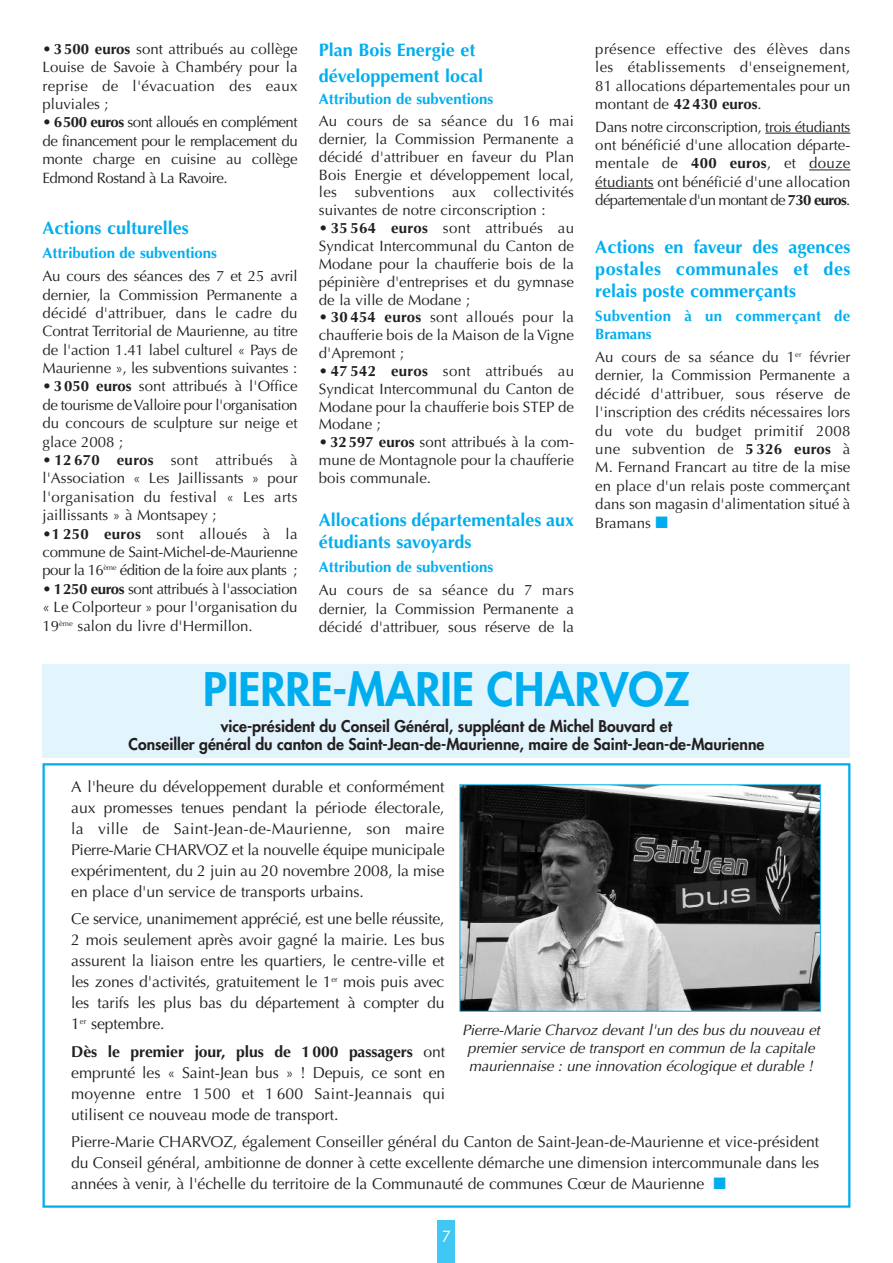
<style>
.page{position:relative;width:893px;height:1263px;background:#fff}
.page>*{position:absolute;margin:0;border:0;box-sizing:border-box;transform-origin:0 0}
.t1{font:800 45px "Futura";color:#00aeef}
.t2{font:700 18px/22px "Optima";color:#00aeef}
.t3{font:15.75px/21px "Optima";letter-spacing:-.005em;color:#231f20;text-align:justify}
.t4{font:800 15.75px/18.6px "Futura";color:#231f20;text-align:center}
.t5{font:15px/18.5px "Optima";color:#231f20;text-align:justify}
.t6{font:italic 15px/18.3px "Optima";letter-spacing:-.01em;color:#231f20;text-align:center}
.t7{font:700 15px "Optima";color:#00aeef}
.t8{font:700 15px/18.5px "Optima";letter-spacing:.02em;color:#00aeef}
.t9{font:15px "Futura";color:#fff;scale:.9 1}
.s1{font-weight:700}
.s2{color:#00aeef}
</style>
<div class="page">
<div style="left:438px;top:1220px;width:17px;height:43px;background:#40c7f4"></div>
<hr style="left:765px;top:133px;width:85px;height:1px;background:#231f20">
<hr style="left:809px;top:170px;width:41px;height:1px;background:#231f20">
<hr style="left:595px;top:188px;width:59px;height:1px;background:#231f20">
<div style="left:43px;top:763px;width:807px;height:445px;border:2px solid #00aeef"></div>
<div style="left:43px;top:664px;width:807px;height:94px;background:#e2f4fc"></div>
<img style="left:461px;top:786px;width:358px;height:223px">
<p class="t5" style="left:43px;top:41px;width:257px">•<span class="s1">3500 euros</span> sont attribués au collège Louise de Savoie à Chambéry pour la reprise de l'évacuation des eaux pluviales ;</p>
<p class="t5" style="left:43px;top:115px;width:257px">• <span class="s1">6500 euros</span> sont alloués en complément de financement pour le remplacement du monte charge en cuisine au collège Edmond Rostand à La Ravoire.</p>
<p class="t2" style="left:43px;top:219px;width:148px">Actions culturelles</p>
<p class="t7" style="left:43px;top:247px;width:176px">Attribution de subventions</p>
<p class="t5" style="left:43px;top:268px;width:257px">Au cours des séances des 7 et 25 avril dernier, la Commission Permanente a décidé d'attribuer, dans le cadre du Contrat Territorial de Maurienne, au titre de l'action 1.41 label culturel « Pays de Maurienne », les subventions suivantes :</p>
<p class="t5" style="left:43px;top:379px;width:257px">•<span class="s1">3050 euros</span> sont attribués à l'Office de tourisme deValloire pour l'organisation du concours de sculpture sur neige et glace 2008 ;</p>
<p class="t5" style="left:43px;top:452px;width:257px">• <span class="s1">12 670 euros</span> sont attribués à l'Association « Les Jaillissants » pour l'organisation du festival « Les arts jaillissants » à Montsapey ;</p>
<p class="t5" style="left:43px;top:526px;width:257px">•<span class="s1">1 250 euros</span> sont alloués à la commune de Saint-Michel-de-Maurienne pour la 16<sup>ème</sup> édition de la foire aux plants ;</p>
<p class="t5" style="left:43px;top:581px;width:257px">• <span class="s1">1250 euros</span> sont attribués à l'association « Le Colporteur » pour l'organisation du 19<sup>ème</sup> salon du livre d'Hermillon.</p>
<p class="t2" style="left:319px;top:39px;width:166px;line-height:25.7px">Plan Bois Energie et développement local</p>
<p class="t7" style="left:319px;top:93px;width:176px">Attribution de subventions</p>
<p class="t5" style="left:319px;top:113px;width:257px;line-height:17.9px">Au cours de sa séance du 16 mai dernier, la Commission Permanente a décidé d'attribuer en faveur du Plan Bois Energie et développement local, les subventions aux collectivités suivantes de notre circonscription :</p>
<p class="t5" style="left:319px;top:221px;width:257px;line-height:17.9px">• <span class="s1">35 564 euros</span> sont attribués au Syndicat Intercommunal du Canton de Modane pour la chaufferie bois de la pépinière d'entreprises et du gymnase de la ville de Modane ;</p>
<p class="t5" style="left:319px;top:310px;width:257px;line-height:17.9px">• <span class="s1">30 454 euros</span> sont alloués pour la chaufferie bois de la Maison de la Vigne d'Apremont ;</p>
<p class="t5" style="left:319px;top:363px;width:257px;line-height:17.9px">• <span class="s1">47 542 euros</span> sont attribués au Syndicat Intercommunal du Canton de Modane pour la chaufferie bois STEP de Modane ;</p>
<p class="t5" style="left:319px;top:435px;width:257px;line-height:17.9px">•<span class="s1">32597 euros</span> sont attribués à la com&shy;mune de Montagnole pour la chaufferie bois communale.</p>
<p class="t2" style="left:319px;top:511px;width:257px">Allocations départementales aux étudiants savoyards</p>
<p class="t7" style="left:319px;top:561px;width:176px">Attribution de subventions</p>
<p class="t5" style="left:319px;top:582px;width:257px">Au cours de sa séance du 7 mars dernier, la Commission Permanente a décidé d'attribuer, sous réserve de la</p>
<p class="t5" style="left:595px;top:41px;width:257px">présence effective des élèves dans les établissements d'enseignement, 81 allocations départementales pour un montant de <span class="s1">42430 euros</span>.</p>
<p class="t5" style="left:595px;top:119px;width:257px">Dans notre circonscription, trois étudiants ont bénéficié d'une allocation départe&shy;mentale de <span class="s1">400 euros</span>, et douze étudiants ont bénéficié d'une allocation départementale d'un montant de <span class="s1">730 euros</span>.</p>
<p class="t2" style="left:595px;top:237px;width:257px;text-align:justify">Actions en faveur des agences postales communales et des relais poste commerçants</p>
<p class="t8" style="left:595px;top:308px;width:257px">Subvention à un commerçant de<br>Bramans</p>
<p class="t5" style="left:595px;top:349px;width:257px">Au cours de sa séance du 1<sup>er</sup> février dernier, la Commission Permanente a décidé d'attribuer, sous réserve de l'inscription des crédits nécessaires lors du vote du budget primitif 2008 une subvention de <span class="s1">5 326 euros</span> à M. Fernand Francart au titre de la mise en place d'un relais poste commerçant dans son magasin d'alimentation situé à Bramans <span class="s2">■</span></p>
<h1 class="t1" style="left:203px;top:668px;width:488px">PIERRE-MARIE CHARVOZ</h1>
<p class="t4" style="left:129px;top:718px;width:637px">vice-président du Conseil Général, suppléant de Michel Bouvard et<br>Conseiller général du canton de Saint-Jean-de-Maurienne, maire de Saint-Jean-de-Maurienne</p>
<p class="t3" style="left:71px;top:778px;width:375px">A l'heure du développement durable et conformément aux promesses tenues pendant la période électorale, la ville de Saint-Jean-de-Maurienne, son maire Pierre-Marie CHARVOZ et la nouvelle équipe municipale expérimentent, du 2 juin au 20 novembre 2008, la mise en place d'un service de transports urbains.</p>
<p class="t3" style="left:71px;top:910px;width:375px">Ce service, unanimement apprécié, est une belle réussite, 2 mois seulement après avoir gagné la mairie. Les bus assurent la liaison entre les quartiers, le centre-ville et les zones d'activités, gratuitement le 1<sup>er</sup> mois puis avec les tarifs les plus bas du département à compter du 1<sup>er</sup> septembre.</p>
<p class="t3" style="left:71px;top:1042px;width:376px"><span class="s1">Dès le premier jour, plus de 1000 passagers</span> ont emprunté les « Saint-Jean bus » ! Depuis, ce sont en moyenne entre 1 500 et 1 600 Saint-Jeannais qui utilisent ce nouveau mode de transport.</p>
<p class="t3" style="left:71px;top:1133px;width:750px">Pierre-Marie CHARVOZ, également Conseiller général du Canton de Saint-Jean-de-Maurienne et vice-président du Conseil général, ambitionne de donner à cette excellente démarche une dimension intercommunale dans les années à venir, à l'échelle du territoire de la Communauté de communes Cœur de Maurienne <span class="s2">■</span></p>
<p class="t6" style="left:462px;top:1022px;width:359px">Pierre-Marie Charvoz devant l'un des bus du nouveau et premier service de transport en commun de la capitale mauriennaise : une innovation écologique et durable !</p>
<p class="t9" style="left:443px;top:1229px;width:10px">7</p>
</div>
